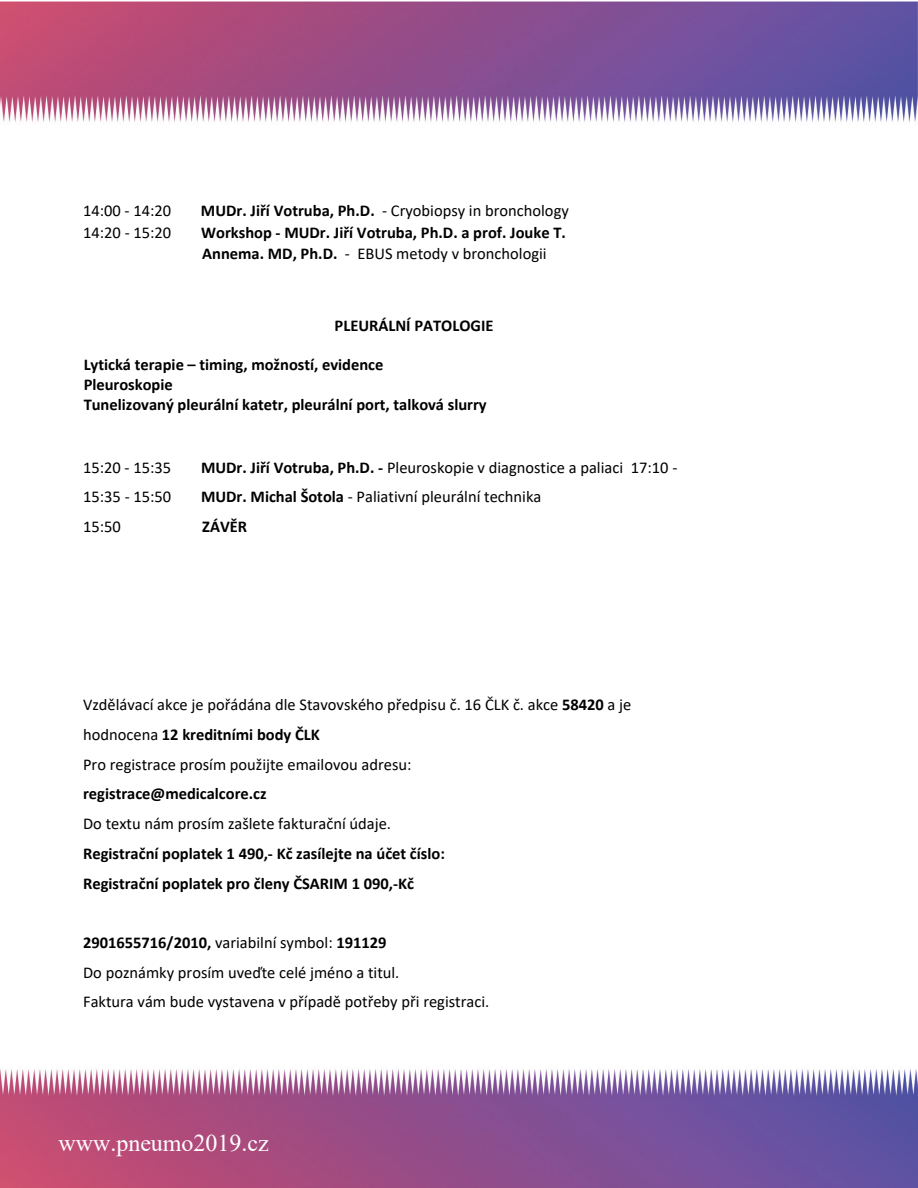
<style>
.page{position:relative;width:918px;height:1188px;background:#fff}
.page>*{position:absolute;margin:0;border:0;box-sizing:border-box;transform-origin:0 0}
.t1{font:24px "Times New Roman";color:#fff}
.t2{font:16.5px/29.7px "Calibri";color:#000}
.t3{font:700 16.5px/19.8px "Calibri";color:#000}
.s1{font-weight:700}
.s2{font-weight:400}
</style>
<div class="page">
<img style="left:0;top:1069px;width:918px;height:119px">
<img style="left:0;top:1px;width:918px;height:121px">
<p class="t2" style="left:83px;top:196px;width:90px">14:00 - 14:20</p>
<p class="t2" style="left:201px;top:196px;width:369px"><span class="s1">MUDr. Jiří Votruba, Ph.D.</span> - Cryobiopsy in bronchology</p>
<p class="t2" style="left:83px;top:218px;width:90px">14:20 - 15:20</p>
<p class="t3" style="left:201px;top:222px;width:366px;line-height:21.6px">Workshop - MUDr. Jiří Votruba, Ph.D. a prof. Jouke T.<br>Annema. MD, Ph.D. <span class="s2">- EBUS metody v bronchologii</span></p>
<p class="t3" style="left:335px;top:316px;width:160px">PLEURÁLNÍ PATOLOGIE</p>
<p class="t3" style="left:84px;top:355px;width:405px">Lytická terapie – timing, možností, evidence<br>Pleuroskopie<br>Tunelizovaný pleurální katetr, pleurální port, talková slurry</p>
<p class="t2" style="left:83px;top:453px;width:90px">15:20 - 15:35</p>
<p class="t2" style="left:201px;top:453px;width:478px"><span class="s1">MUDr. Jiří Votruba, Ph.D. -</span> Pleuroskopie v diagnostice a paliaci 17:10 -</p>
<p class="t2" style="left:83px;top:483px;width:90px">15:35 - 15:50</p>
<p class="t2" style="left:201px;top:483px;width:342px"><span class="s1">MUDr. Michal Šotola</span> - Paliativní pleurální technika</p>
<p class="t2" style="left:83px;top:512px;width:39px">15:50</p>
<p class="t3" style="left:202px;top:517px;width:46px">ZÁVĚR</p>
<p class="t2" style="left:83px;top:691px;width:550px">Vzdělávací akce je pořádána dle Stavovského předpisu č. 16 ČLK č. akce <span class="s1">58420</span> a je hodnocena <span class="s1">12 kreditními body ČLK<br></span>Pro registrace prosím použijte emailovou adresu:</p>
<p class="t3" style="left:83px;top:785px;width:185px">registrace@medicalcore.cz</p>
<p class="t2" style="left:83px;top:809px;width:309px">Do textu nám prosím zašlete fakturační údaje.</p>
<p class="t3" style="left:83px;top:839px;width:363px;line-height:29.7px">Registrační poplatek 1 490,- Kč zasílejte na účet číslo:<br>Registrační poplatek pro členy ČSARIM 1 090,-Kč</p>
<p class="t2" style="left:83px;top:928px;width:408px"><span class="s1">2901655716/2010,</span> variabilní symbol: <span class="s1">191129<br></span>Do poznámky prosím uveďte celé jméno a titul.<br>Faktura vám bude vystavena v případě potřeby při registraci.</p>
<h1 class="t1" style="left:59px;top:1131px;width:212px">www.pneumo2019.cz</h1>
</div>
